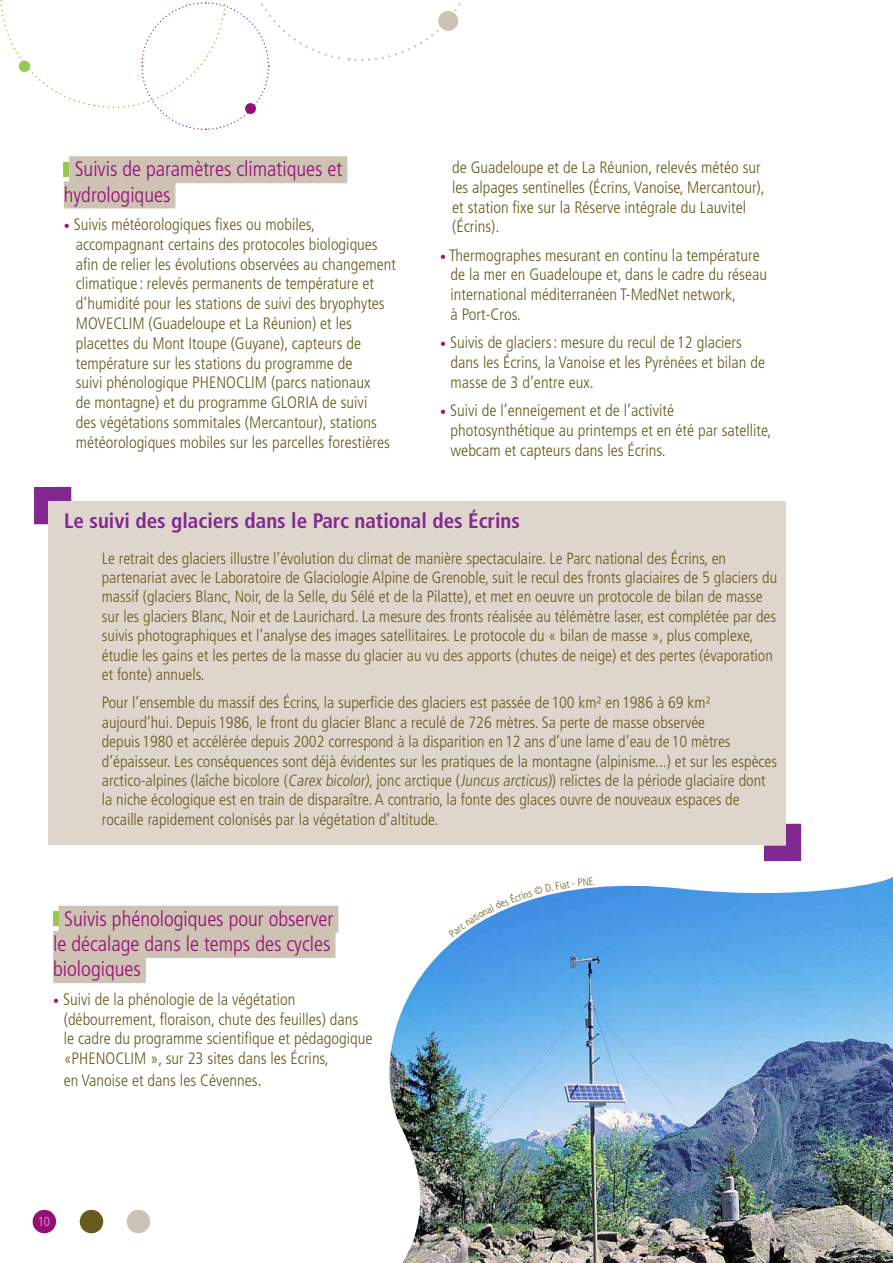
<style>
.page{position:relative;width:893px;height:1263px;background:#fff}
.page>*{position:absolute;margin:0;border:0;box-sizing:border-box;transform-origin:0 0}
.t1{font:300 condensed 21px/25.2px "Frutiger LT Std";color:#960e76}
.t2{font:700 condensed 21px "Frutiger LT Std";color:#812990}
.t3{font:300 condensed 16.5px/19.8px "Frutiger LT Std";color:#685a1d}
.t4{font:300 condensed 16.2px/19.5px "Frutiger LT Std";color:#685a1d}
.t5{font:300 condensed 12.9px "Frutiger LT Std";color:#cec2b4}
.s1{font-size:12px;color:#960e76}
.s2{font-size:18px}
</style>
<div class="page">
<div style="left:69px;top:156px;width:278px;height:27px;background:#cec2b4"></div>
<div style="left:64px;top:181px;width:111px;height:27px;background:#cec2b4"></div>
<div style="left:64px;top:162px;width:5px;height:14px;background:#96ca4f"></div>
<svg style="left:34px;top:487px;width:37px;height:37px"></svg>
<svg style="left:764px;top:824px;width:37px;height:37px"></svg>
<div style="left:49px;top:502px;width:737px;height:343px;background:#ded6cd"></div>
<div style="left:59px;top:906px;width:279px;height:27px;background:#cec2b4"></div>
<div style="left:53px;top:931px;width:282px;height:27px;background:#cec2b4"></div>
<div style="left:53px;top:956px;width:93px;height:27px;background:#cec2b4"></div>
<div style="left:53px;top:911px;width:6px;height:15px;background:#96ca4f"></div>
<img style="left:389px;top:877px;width:503px;height:386px">
<svg style="left:0;top:0;width:461px;height:130px"></svg>
<img style="left:892px;top:876px;width:1px;height:387px">
<div style="left:127px;top:1210px;width:23px;height:23px;background:#cec2b4;border-radius:50%"></div>
<div style="left:80px;top:1210px;width:23px;height:23px;background:#685a1d;border-radius:50%"></div>
<div style="left:33px;top:1210px;width:23px;height:23px;background:#960e76;border-radius:50%"></div>
<svg style="left:449px;top:877px;width:144px;height:60px"></svg>
<p class="t1" style="left:64px;top:157px;width:280px;text-indent:11px">Suivis de paramètres climatiques et hydrologiques</p>
<p class="t3" style="left:76px;top:215px;width:322px;text-indent:-12px"><span class="s1">•</span> Suivis météorologiques fixes ou mobiles, accompagnant certains des protocoles biologiques afin de relier les évolutions observées au changement climatique : relevés permanents de température et d’humidité pour les stations de suivi des bryophytes MOVECLIM (Guadeloupe et La Réunion) et les placettes du Mont Itoupe (Guyane), capteurs de température sur les stations du programme de<br>suivi phénologique PHENOCLIM (parcs nationaux<br>de montagne) et du programme GLORIA de suivi<br>des végétations sommitales (Mercantour), stations météorologiques mobiles sur les parcelles forestières</p>
<p class="t3" style="left:452px;top:158px;width:314px">de Guadeloupe et de La Réunion, relevés météo sur les alpages sentinelles (Écrins, Vanoise, Mercantour), et station fixe sur la Réserve intégrale du Lauvitel (Écrins).</p>
<p class="t3" style="left:451px;top:245px;width:318px;text-indent:-11px"><span class="s1">•</span> Thermographes mesurant en continu la température de la mer en Guadeloupe et, dans le cadre du réseau international méditerranéen T-MedNet network,<br>à Port-Cros.</p>
<p class="t3" style="left:451px;top:333px;width:316px;text-indent:-11px"><span class="s1">•</span> Suivis de glaciers: mesure du recul de 12 glaciers dans les Écrins, la Vanoise et les Pyrénées et bilan de masse de 3 d’entre eux.</p>
<p class="t3" style="left:451px;top:401px;width:322px;text-indent:-11px"><span class="s1">•</span> Suivi de l’enneigement et de l’activité photosynthétique au printemps et en été par satellite, webcam et capteurs dans les Écrins.</p>
<p class="t2" style="left:64px;top:508px;width:457px">Le suivi des glaciers dans le Parc national des Écrins</p>
<p class="t4" style="left:102px;top:548px;width:677px">Le retrait des glaciers illustre l’évolution du climat de manière spectaculaire. Le Parc national des Écrins, en partenariat avec le Laboratoire de Glaciologie Alpine de Grenoble, suit le recul des fronts glaciaires de 5 glaciers du massif (glaciers Blanc, Noir, de la Selle, du Sélé et de la Pilatte), et met en oeuvre un protocole de bilan de masse sur les glaciers Blanc, Noir et de Laurichard. La mesure des fronts réalisée au télémètre laser, est complétée par des suivis photographiques et l’analyse des images satellitaires. Le protocole du « bilan de masse », plus complexe, étudie les gains et les pertes de la masse du glacier au vu des apports (chutes de neige) et des pertes (évaporation et fonte) annuels.</p>
<p class="t4" style="left:102px;top:693px;width:677px">Pour l’ensemble du massif des Écrins, la superficie des glaciers est passée de 100 km² en 1986 à 69 km² aujourd’hui. Depuis 1986, le front du glacier Blanc a reculé de 726 mètres. Sa perte de masse observée<br>depuis 1980 et accélérée depuis 2002 correspond à la disparition en 12 ans d’une lame d’eau de 10 mètres d’épaisseur. Les conséquences sont déjà évidentes sur les pratiques de la montagne (alpinisme...) et sur les espèces arctico-alpines (laîche bicolore (Carex bicolor), jonc arctique (Juncus arcticus)) relictes de la période glaciaire dont la niche écologique est en train de disparaître. A contrario, la fonte des glaces ouvre de nouveaux espaces de rocaille rapidement colonisés par la végétation d’altitude.</p>
<p class="t1" style="left:53px;top:906px;width:282px;text-indent:11px">Suivis phénologiques pour observer le décalage dans le temps des cycles biologiques</p>
<p class="t3" style="left:64px;top:989px;width:310px;text-indent:-11px"><span class="s1">•</span> Suivi de la phénologie de la végétation (débourrement, floraison, chute des feuilles) dans le cadre du programme scientifique et pédagogique «PHENOCLIM », sur 23 sites dans les Écrins,</p>
<p class="t3" style="left:64px;top:1070px;width:200px">en Vanoise et dans les Cévennes<span class="s2">.</span></p>
<p class="t5" style="left:38px;top:1214px;width:14px">10</p>
</div>
